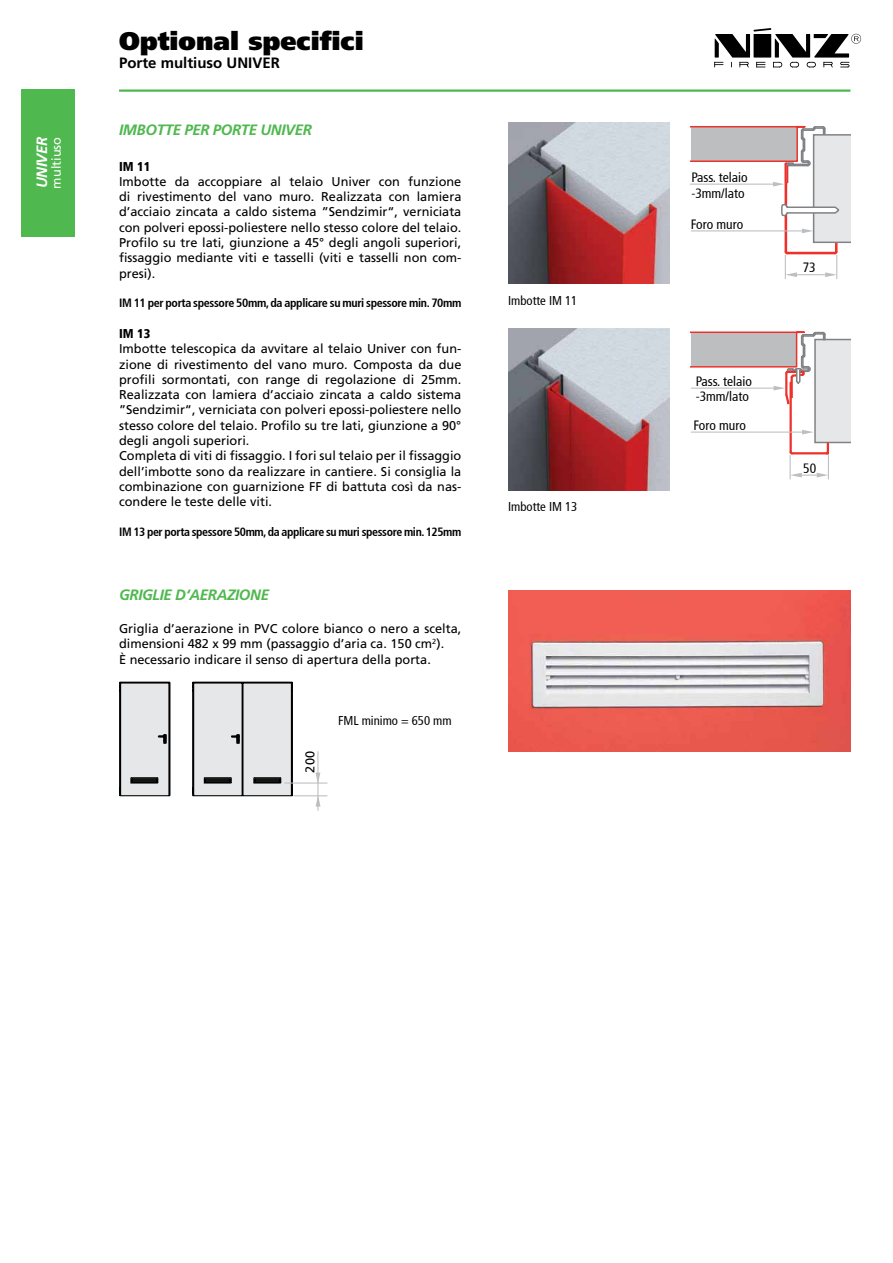
<style>
.page{position:relative;width:893px;height:1263px;background:#fff}
.page>*{position:absolute;margin:0;border:0;box-sizing:border-box;transform-origin:0 0}
.t1{font:900 25.5px "Frutiger";color:#000}
.t2{font:italic 700 15px "Frutiger";letter-spacing:-.025em;color:#4fb84f}
.t3{font:700 15px "Frutiger";color:#000}
.t4{font:italic 700 15px "Frutiger";color:#fff}
.t5{font:condensed 13.5px/16.2px "Frutiger";color:#000}
.t6{font:12.75px/15.3px "Frutiger";color:#000}
.t7{font:condensed 12.75px "Frutiger";color:#000}
.t8{font:900 condensed 12.75px "Frutiger LT";color:#000}
.t9{font:12.75px "Frutiger";color:#fff}
.t10{font:700 condensed 12px "Frutiger 67";letter-spacing:-.03em;color:#000}
</style>
<div class="page">
<svg style="left:714px;top:28px;width:147px;height:40px"></svg>
<hr style="left:119px;top:89px;width:731px;height:3px;background:#4fb84f">
<div style="left:21px;top:89px;width:54px;height:147px;background:#4fb84f"></div>
<img style="left:508px;top:123px;width:161px;height:161px">
<svg style="left:691px;top:125px;width:159px;height:154px"></svg>
<hr style="left:691px;top:184px;width:83px;height:1px;background:#bcbec0">
<img style="left:508px;top:329px;width:161px;height:161px">
<svg style="left:691px;top:331px;width:159px;height:148px"></svg>
<img style="left:508px;top:590px;width:342px;height:161px">
<svg style="left:119px;top:681px;width:52px;height:116px;background:#c6c7c8"></svg>
<svg style="left:192px;top:681px;width:101px;height:116px;background:#cbcccd"></svg>
<hr style="left:284px;top:782px;width:43px;height:1px;background:#bcbec0">
<hr style="left:293px;top:795px;width:34px;height:1px;background:#bcbec0">
<hr style="left:317px;top:751px;width:1px;height:60px;background:#bcbec0">
<svg style="left:315px;top:772px;width:5px;height:12px"></svg>
<svg style="left:316px;top:795px;width:4px;height:11px"></svg>
<p class="t4" style="left:33px;top:188px;width:53px;rotate:-90deg">UNIVER</p>
<p class="t9" style="left:49px;top:188px;width:53px;rotate:-90deg">multiuso</p>
<h1 class="t1" style="left:119px;top:26px;width:246px">Optional specifici</h1>
<p class="t3" style="left:119px;top:54px;width:162px">Porte multiuso UNIVER</p>
<p class="t2" style="left:119px;top:120px;width:194px">IMBOTTE PER PORTE UNIVER</p>
<p class="t8" style="left:119px;top:158px;width:33px">IM 11</p>
<p class="t6" style="left:119px;top:174px;width:344px;text-align:justify">Imbotte da accoppiare al telaio Univer con funzione di rivestimento del vano muro. Realizzata con lamiera d’acciaio zincata a caldo sistema ”Sendzimir“, verniciata con polveri epossi-poliestere nello stesso colore del telaio.<br>Profilo su tre lati, giunzione a 45° degli angoli superiori, fissaggio mediante viti e tasselli (viti e tasselli non com&shy;presi).</p>
<p class="t10" style="left:119px;top:296px;width:344px">IM 11 per porta spessore 50mm, da applicare su muri spessore min. 70mm</p>
<p class="t8" style="left:119px;top:326px;width:33px">IM 13</p>
<p class="t6" style="left:119px;top:341px;width:344px">Imbotte telescopica da avvitare al telaio Univer con fun&shy;zione di rivestimento del vano muro. Composta da due profili sormontati, con range di regolazione di 25mm.<br>Realizzata con lamiera d’acciaio zincata a caldo sistema ”Sendzimir“, verniciata con polveri epossi-poliestere nello stesso colore del telaio. Profilo su tre lati, giunzione a 90° degli angoli superiori.<br>Completa di viti di fissaggio. I fori sul telaio per il fissaggio dell’imbotte sono da realizzare in cantiere. Si consiglia la combinazione con guarnizione FF di battuta così da nas&shy;condere le teste delle viti.</p>
<p class="t10" style="left:119px;top:525px;width:344px">IM 13 per porta spessore 50mm, da applicare su muri spessore min. 125mm</p>
<p class="t2" style="left:119px;top:586px;width:151px">GRIGLIE D‘AERAZIONE</p>
<p class="t6" style="left:119px;top:621px;width:344px">Griglia d’aerazione in PVC colore bianco o nero a scelta, dimensioni 482 x 99 mm (passaggio d’aria ca. 150 cm<sup>2</sup>).<br>È necessario indicare il senso di apertura della porta.</p>
<p class="t6" style="left:302px;top:772px;width:23px;rotate:-90deg">200</p>
<p class="t7" style="left:338px;top:714px;width:115px">FML minimo = 650 mm</p>
<p class="t7" style="left:508px;top:293px;width:71px">Imbotte IM 11</p>
<p class="t7" style="left:508px;top:499px;width:71px">Imbotte IM 13</p>
<p class="t5" style="left:691px;top:169px;width:58px">Pass. telaio -3mm/lato</p>
<p class="t5" style="left:691px;top:216px;width:54px">Foro muro</p>
<p class="t5" style="left:696px;top:373px;width:58px">Pass. telaio</p>
<p class="t5" style="left:696px;top:388px;width:55px">-3mm/lato</p>
<p class="t5" style="left:694px;top:417px;width:54px">Foro muro</p>
<p class="t5" style="left:803px;top:260px;width:14px">73</p>
<p class="t5" style="left:803px;top:460px;width:14px">50</p>
</div>
